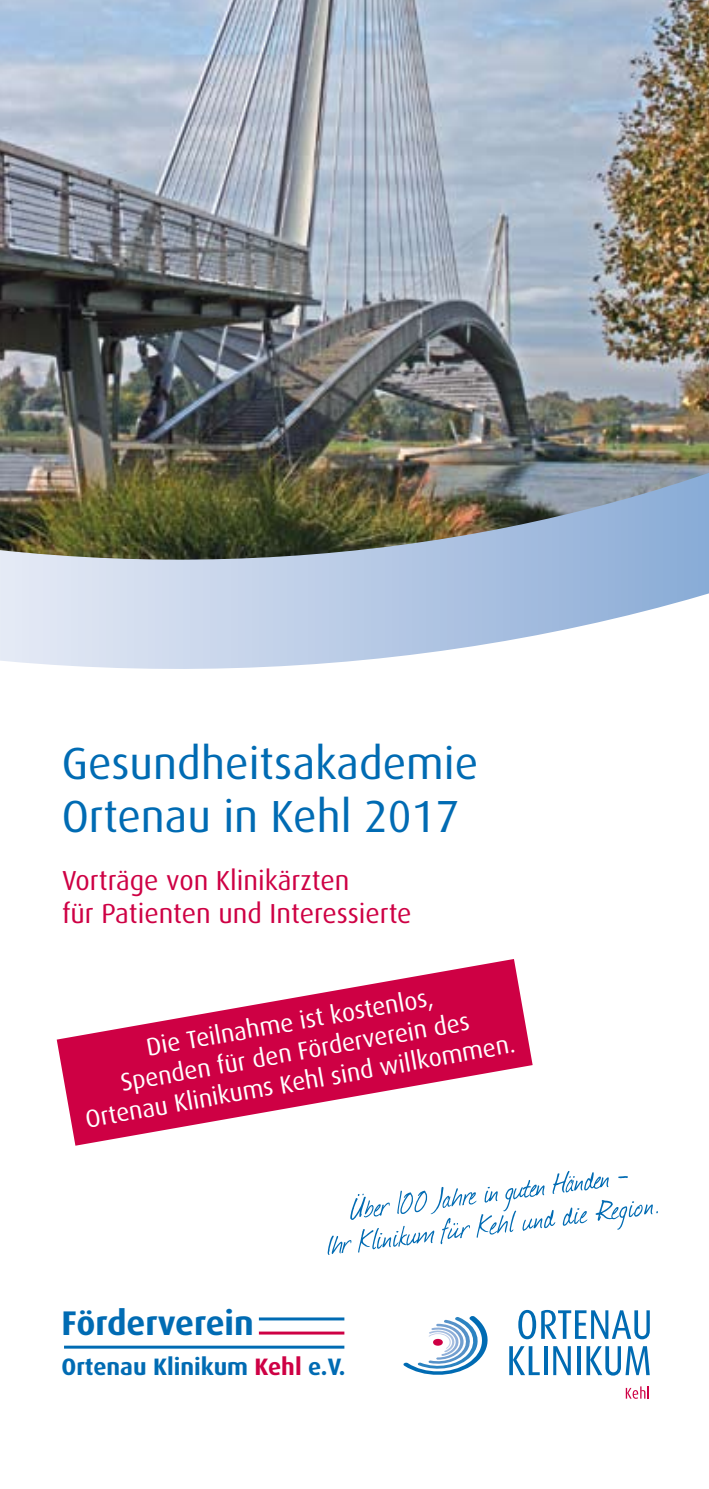
<style>
.page{position:relative;width:709px;height:1489px;background:#fff}
.page>*{position:absolute;margin:0;border:0;box-sizing:border-box;transform-origin:0 0}
.t1{font:45px/52.5px "Dax Pro";color:#006bb3}
.t2{font:700 34.25px "Dax Pro";color:#006bb3}
.t3{font:27.5px/33px "Dax Pro";color:#ce0044}
.t4{font:25px/30px "Dax Pro";color:#fff;text-align:center}
.t5{font:700 23.75px "Dax Pro";color:#006bb3}
.s1{color:#ce0044}
</style>
<div class="page">
<svg style="left:57px;top:959px;width:475px;height:186px;fill:#ce0044"></svg>
<img style="left:0;top:0;width:709px;height:241px">
<svg style="left:403px;top:1316px;width:85px;height:59px"></svg>
<svg style="left:625px;top:1386px;width:24px;height:12px"></svg>
<svg style="left:518px;top:1309px;width:131px;height:30px"></svg>
<svg style="left:509px;top:1346px;width:30px;height:28px"></svg>
<svg style="left:544px;top:1346px;width:3px;height:28px"></svg>
<svg style="left:553px;top:1346px;width:18px;height:28px"></svg>
<svg style="left:577px;top:1346px;width:3px;height:28px"></svg>
<svg style="left:586px;top:1346px;width:63px;height:29px"></svg>
<hr style="left:64px;top:1345px;width:280px;height:3px;background:#006bb3">
<hr style="left:259px;top:1331px;width:85px;height:3px;background:#ce0044">
<hr style="left:259px;top:1317px;width:85px;height:3px;background:#006bb3">
<img style="left:0;top:241px;width:709px;height:428px">
<svg style="left:327px;top:1171px;width:331px;height:83px"></svg>
<h1 class="t1" style="left:62px;top:736px;width:418px">Gesundheitsakademie<br>Ortenau in Kehl 2017</h1>
<p class="t3" style="left:62px;top:862px;width:351px">Vorträge von Klinikärzten<br>für Patienten und Interessierte</p>
<p class="t4" style="left:73px;top:1044px;width:437px;rotate:-10deg">Die Teilnahme ist kostenlos,<br>Spenden für den Förderverein des<br>Ortenau Klinikums Kehl sind willkommen.</p>
<h2 class="t2" style="left:61px;top:1300px;width:194px">Förderverein</h2>
<p class="t5" style="left:61px;top:1351px;width:285px">Ortenau Klinikum <span class="s1">Kehl</span> e.V.</p>
</div>
